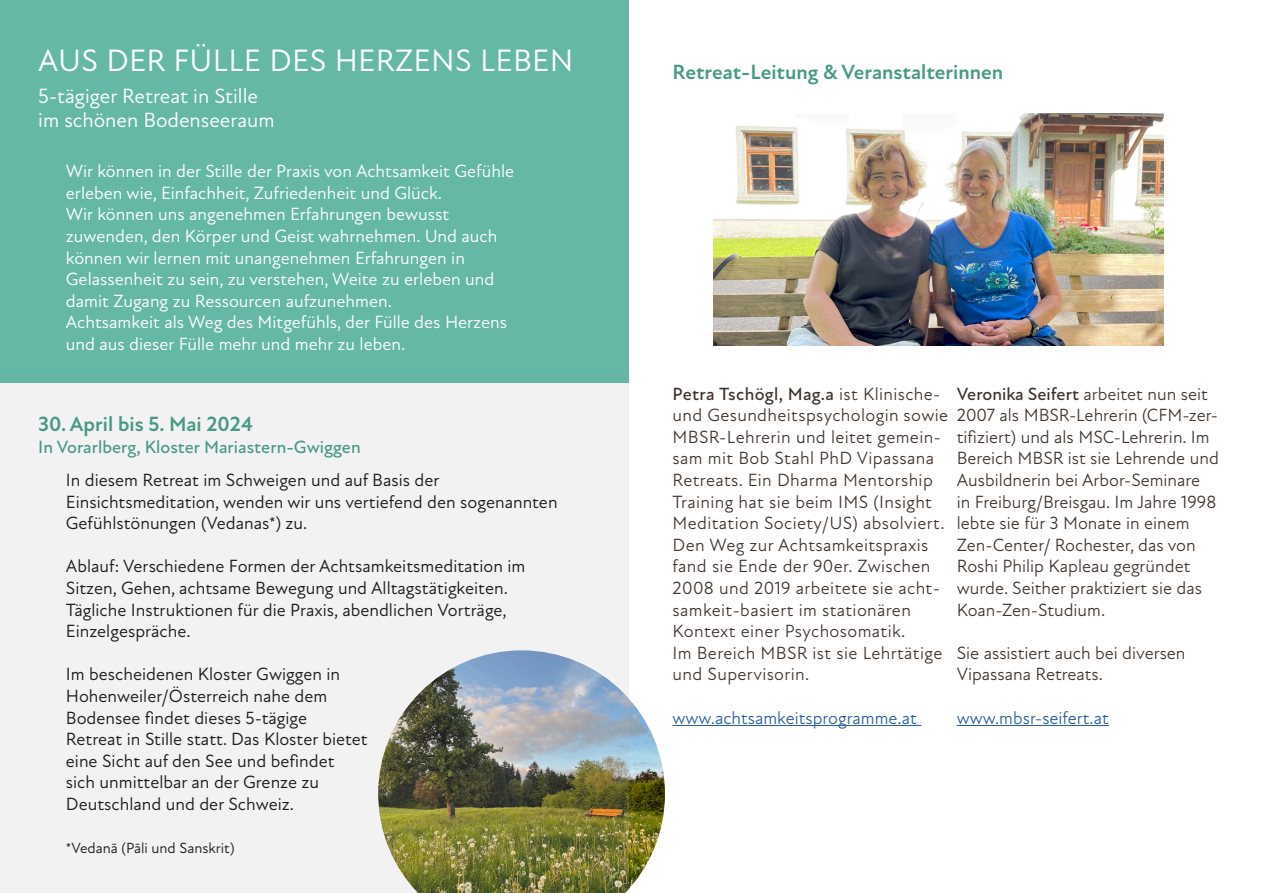
<style>
.page{position:relative;width:1263px;height:893px;background:#fff}
.page>*{position:absolute;margin:0;border:0;box-sizing:border-box;transform-origin:0 0}
.t1{font:31.5px "New Atten";letter-spacing:.01em;color:#fff}
.t2{font:700 21px "New Atten";color:#489986}
.t3{font:21px/24px "New Atten";color:#fff}
.t4{font:18px/21.6px "New Atten";letter-spacing:.015em;color:#3e322c}
.t5{font:18px/21.6px "New Atten";color:#1d1d1b}
.t6{font:18px/21.6px "New Atten";color:#fff}
.t7{font:18px "New Atten";color:#275b9c}
.t8{font:500 18px "New Atten";color:#489986}
.t9{font:15px "New Atten";color:#1d1d1b}
.s1{font-weight:500}
</style>
<div class="page">
<img style="left:629px;top:699px;width:36px;height:190px">
<svg style="left:0;top:383px;width:629px;height:510px;fill:#f3f2f3"></svg>
<div style="left:0;top:0;width:629px;height:383px;background:#65b8a6"></div>
<hr style="left:673px;top:725px;width:248px;height:1px;background:#275b9c">
<img style="left:714px;top:114px;width:449px;height:231px">
<hr style="left:957px;top:725px;width:152px;height:1px;background:#275b9c">
<h1 class="t1" style="left:38px;top:42px;width:537px">AUS DER FÜLLE DES HERZENS LEBEN</h1>
<p class="t3" style="left:38px;top:84px;width:238px">5-tägiger Retreat in Stille im schönen Bodenseeraum</p>
<p class="t6" style="left:66px;top:161px;width:450px">Wir können in der Stille der Praxis von Achtsamkeit Gefühle erleben wie, Einfachheit, Zufriedenheit und Glück.<br>Wir können uns angenehmen Erfahrungen bewusst zuwenden, den Körper und Geist wahrnehmen. Und auch können wir lernen mit unangenehmen Erfahrungen in Gelassenheit zu sein, zu verstehen, Weite zu erleben und damit Zugang zu Ressourcen aufzunehmen.<br>Achtsamkeit als Weg des Mitgefühls, der Fülle des Herzens und aus dieser Fülle mehr und mehr zu leben.</p>
<p class="t2" style="left:38px;top:412px;width:216px">30. April bis 5. Mai 2024</p>
<p class="t8" style="left:38px;top:436px;width:324px">In Vorarlberg, Kloster Mariastern-Gwiggen</p>
<p class="t5" style="left:66px;top:469px;width:493px">In diesem Retreat im Schweigen und auf Basis der<br>Einsichtsmeditation, wenden wir uns vertiefend den sogenannten<br>Gefühlstönungen (Vedanas*) zu.</p>
<p class="t5" style="left:66px;top:556px;width:461px">Ablauf: Verschiedene Formen der Achtsamkeitsmeditation im Sitzen, Gehen, achtsame Bewegung und Alltagstätigkeiten.<br>Tägliche Instruktionen für die Praxis, abendlichen Vorträge, Einzelgespräche.</p>
<p class="t5" style="left:66px;top:664px;width:303px">Im bescheidenen Kloster Gwiggen in Hohenweiler/Österreich nahe dem Bodensee findet dieses 5-tägige Retreat in Stille statt. Das Kloster bietet eine Sicht auf den See und befindet sich unmittelbar an der Grenze zu Deutschland und der Schweiz.</p>
<p class="t9" style="left:66px;top:839px;width:170px">*Vedanā (Pāli und Sanskrit)</p>
<p class="t2" style="left:673px;top:60px;width:332px">Retreat-Leitung &amp; Veranstalterinnen</p>
<p class="t4" style="left:673px;top:383px;width:277px"><span class="s1">Petra Tschögl, Mag.a</span> ist Klinische&shy;und Gesundheitspsychologin sowie<br>MBSR-Lehrerin und leitet gemein&shy;sam mit Bob Stahl PhD Vipassana<br>Retreats. Ein Dharma Mentorship<br>Training hat sie beim IMS (Insight<br>Meditation Society/US) absolviert.<br>Den Weg zur Achtsamkeitspraxis fand sie Ende der 90er. Zwischen<br>2008 und 2019 arbeitete sie acht&shy;samkeit-basiert im stationären<br>Kontext einer Psychosomatik.<br>Im Bereich MBSR ist sie Lehrtätige und Supervisorin.</p>
<p class="t7" style="left:673px;top:707px;width:246px">www.achtsamkeitsprogramme.at</p>
<p class="t4" style="left:957px;top:383px;width:264px"><span class="s1">Veronika Seifert</span> arbeitet nun seit<br>2007 als MBSR-Lehrerin (CFM-zer&shy;tifiziert) und als MSC-Lehrerin. Im<br>Bereich MBSR ist sie Lehrende und<br>Ausbildnerin bei Arbor-Seminare<br>in Freiburg/Breisgau. Im Jahre 1998 lebte sie für 3 Monate in einem<br>Zen-Center/ Rochester, das von<br>Roshi Philip Kapleau gegründet wurde. Seither praktiziert sie das<br>Koan-Zen-Studium.</p>
<p class="t4" style="left:957px;top:642px;width:230px">Sie assistiert auch bei diversen<br>Vipassana Retreats.</p>
<p class="t7" style="left:957px;top:707px;width:154px">www.mbsr-seifert.at</p>
</div>
